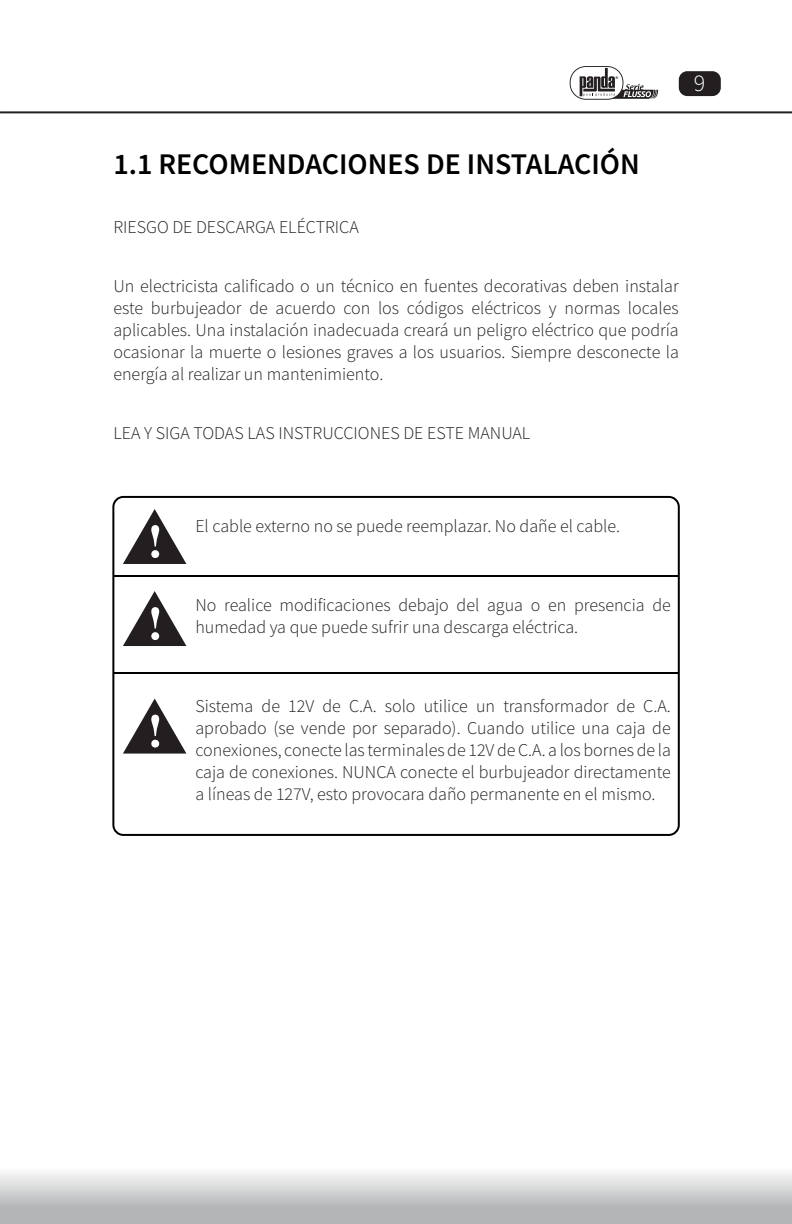
<style>
.page{position:relative;width:792px;height:1224px;background:#fff}
.page>*{position:absolute;margin:0;border:0;box-sizing:border-box;transform-origin:0 0}
.t1{font:600 30px "Source Sans Pro";color:#000}
.t2{font:300 24px "Source Sans Pro";color:#fff}
.t3{font:300 18px/22px "Source Sans Pro";color:#231f20}
</style>
<div class="page">
<div style="left:679px;top:71px;width:42px;height:25px;background:#231f20;border-radius:8px"></div>
<div style="left:0;top:1167px;width:792px;height:57px;background:linear-gradient(to bottom,#f9f9f9,#a4a5a8)"></div>
<hr style="left:0;top:111px;width:792px;height:2px;background:#231f20">
<svg style="left:570px;top:66px;width:88px;height:34px"></svg>
<hr style="left:113px;top:575px;width:566px;height:2px;background:#000">
<hr style="left:113px;top:672px;width:566px;height:2px;background:#000">
<div style="left:112px;top:496px;width:568px;height:340px;border:2px solid #000;border-radius:10px"></div>
<svg style="left:123px;top:509px;width:63px;height:55px"></svg>
<svg style="left:123px;top:591px;width:63px;height:55px"></svg>
<svg style="left:123px;top:699px;width:63px;height:55px"></svg>
<h2 class="t2" style="left:694px;top:68px;width:13px">9</h2>
<p class="t1" style="left:113px;top:145px;width:528px">1.1 RECOMENDACIONES DE INSTALACIÓN</p>
<p class="t3" style="left:113px;top:216px;width:247px">RIESGO DE DESCARGA ELÉCTRICA</p>
<p class="t3" style="left:113px;top:275px;width:567px;text-align:justify">Un electricista calificado o un técnico en fuentes decorativas deben instalar este burbujeador de acuerdo con los códigos eléctricos y normas locales aplicables. Una instalación inadecuada creará un peligro eléctrico que podría ocasionar la muerte o lesiones graves a los usuarios. Siempre desconecte la energía al realizar un mantenimiento.</p>
<p class="t3" style="left:113px;top:422px;width:418px">LEA Y SIGA TODAS LAS INSTRUCCIONES DE ESTE MANUAL</p>
<p class="t3" style="left:195px;top:515px;width:424px">El cable externo no se puede reemplazar. No dañe el cable.</p>
<p class="t3" style="left:195px;top:594px;width:477px">No realice modificaciones debajo del agua o en presencia de humedad ya que puede sufrir una descarga eléctrica.</p>
<p class="t3" style="left:195px;top:695px;width:477px">Sistema de 12V de C.A. solo utilice un transformador de C.A. aprobado (se vende por separado). Cuando utilice una caja de conexiones, conecte las terminales de 12V de C.A. a los bornes de la caja de conexiones. NUNCA conecte el burbujeador directamente a líneas de 127V, esto provocara daño permanente en el mismo.</p>
</div>
